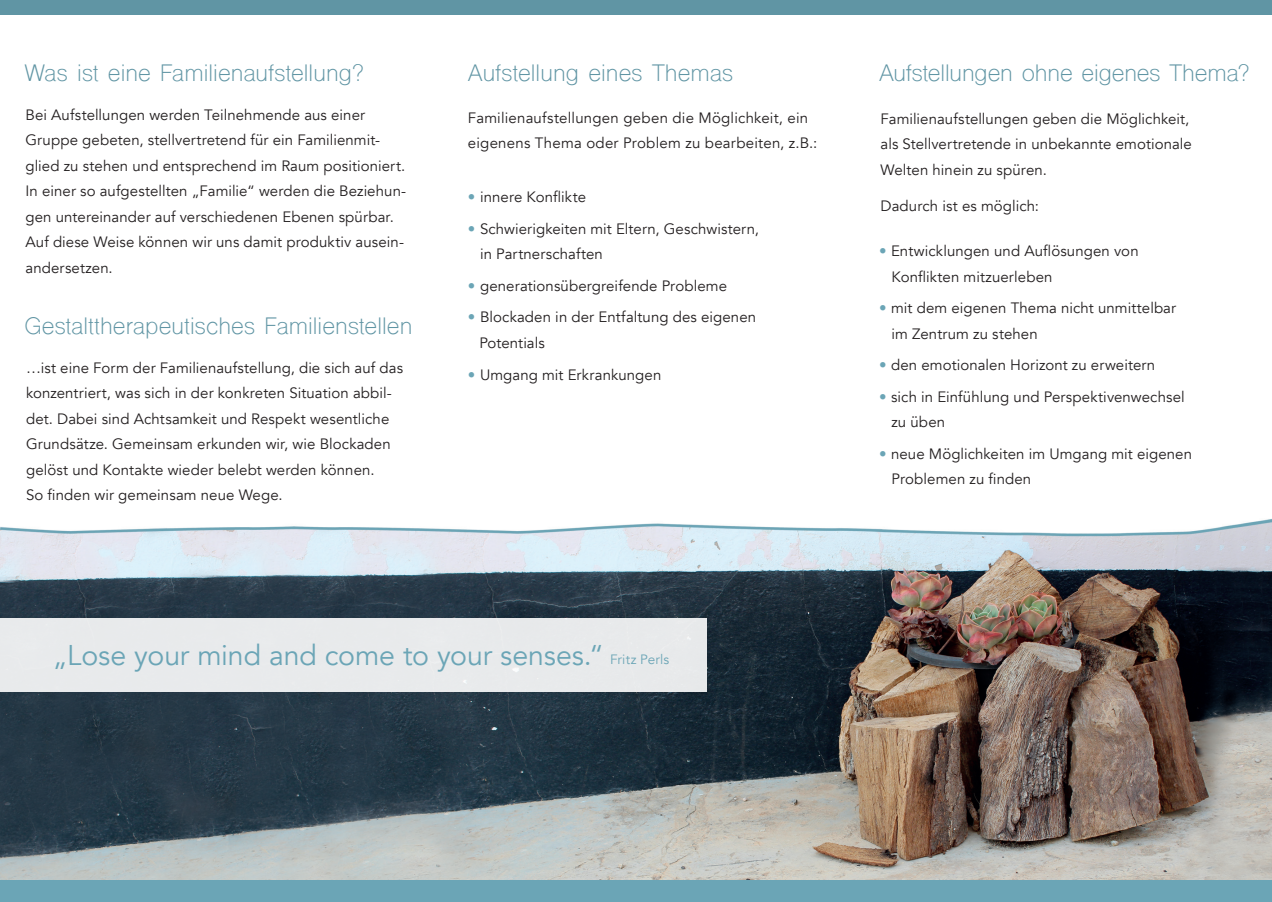
<style>
.page{position:relative;width:1272px;height:902px;background:#fff}
.page>*{position:absolute;margin:0;border:0;box-sizing:border-box;transform-origin:0 0}
.t1{font:28.5px "Avenir";letter-spacing:-.005em;color:#6ba5b6}
.t2{font:22.5px "Shree Dev 0714";letter-spacing:.005em;color:#6095a4}
.t3{font:15px/25.5px "Avenir";letter-spacing:.005em;color:#231f20}
.s1{color:#6ba5b6}
.s2{font-size:13.5px}
</style>
<div class="page">
<img style="left:0;top:519px;width:1271px;height:361px">
<div style="left:0;top:0;width:1271px;height:15px;background:#6095a4"></div>
<div style="left:0;top:880px;width:1271px;height:21px;background:#6ba5b6"></div>
<div style="left:0;top:618px;width:706px;height:73px;background:#e8eaec"></div>
<h2 class="t2" style="left:24px;top:59px;width:341px">Was ist eine Familienaufstellung?</h2>
<p class="t3" style="left:26px;top:102px;width:382px">Bei Aufstellungen werden Teilnehmende aus einer Gruppe gebeten, stellvertretend für ein Familienmit&shy;glied zu stehen und entsprechend im Raum positioniert.<br>In einer so aufgestellten „Familie“ werden die Beziehun&shy;gen untereinander auf verschiedenen Ebenen spürbar.<br>Auf diese Weise können wir uns damit produktiv ausein&shy;andersetzen.</p>
<h2 class="t2" style="left:25px;top:312px;width:389px">Gestalttherapeutisches Familienstellen</h2>
<p class="t3" style="left:26px;top:355px;width:378px">…ist eine Form der Familienaufstellung, die sich auf das konzentriert, was sich in der konkreten Situation abbil&shy;det. Dabei sind Achtsamkeit und Respekt wesentliche Grundsätze. Gemeinsam erkunden wir, wie Blockaden gelöst und Kontakte wieder belebt werden können.<br>So finden wir gemeinsam neue Wege.</p>
<h2 class="t2" style="left:468px;top:59px;width:267px">Aufstellung eines Themas</h2>
<p class="t3" style="left:468px;top:105px;width:351px">Familienaufstellungen geben die Möglichkeit, ein eigenens Thema oder Problem zu bearbeiten, z.B.:</p>
<p class="t3" style="left:468px;top:185px;width:120px"><span class="s1">•</span> innere Konflikte</p>
<p class="t3" style="left:480px;top:216px;width:280px;text-indent:-12px"><span class="s1">•</span> Schwierigkeiten mit Eltern, Geschwistern, in Partnerschaften</p>
<p class="t3" style="left:468px;top:273px;width:260px"><span class="s1">•</span> generationsübergreifende Probleme</p>
<p class="t3" style="left:479px;top:305px;width:278px;text-indent:-11px"><span class="s1">•</span> Blockaden in der Entfaltung des eigenen<br>Potentials</p>
<p class="t3" style="left:468px;top:362px;width:195px"><span class="s1">•</span> Umgang mit Erkrankungen</p>
<h1 class="t1" style="left:53px;top:638px;width:618px">„Lose your mind and come to your senses.“ <span class="s2">Fritz Perls</span></h1>
<h2 class="t2" style="left:879px;top:59px;width:373px">Aufstellungen ohne eigenes Thema?</h2>
<p class="t3" style="left:880px;top:106px;width:313px">Familienaufstellungen geben die Möglichkeit, als Stellvertretende in unbekannte emotionale<br>Welten hinein zu spüren.</p>
<p class="t3" style="left:880px;top:193px;width:160px">Dadurch ist es möglich:</p>
<p class="t3" style="left:891px;top:238px;width:249px;text-indent:-13px"><span class="s1">•</span> Entwicklungen und Auflösungen von<br>Konflikten mitzuerleben</p>
<p class="t3" style="left:891px;top:295px;width:286px;text-indent:-13px"><span class="s1">•</span> mit dem eigenen Thema nicht unmittelbar im Zentrum zu stehen</p>
<p class="t3" style="left:879px;top:352px;width:278px"><span class="s1">•</span> den emotionalen Horizont zu erweitern</p>
<p class="t3" style="left:891px;top:384px;width:295px;text-indent:-13px"><span class="s1">•</span> sich in Einfühlung und Perspektivenwechsel zu üben</p>
<p class="t3" style="left:891px;top:441px;width:302px;text-indent:-13px"><span class="s1">•</span> neue Möglichkeiten im Umgang mit eigenen<br>Problemen zu finden</p>
</div>
